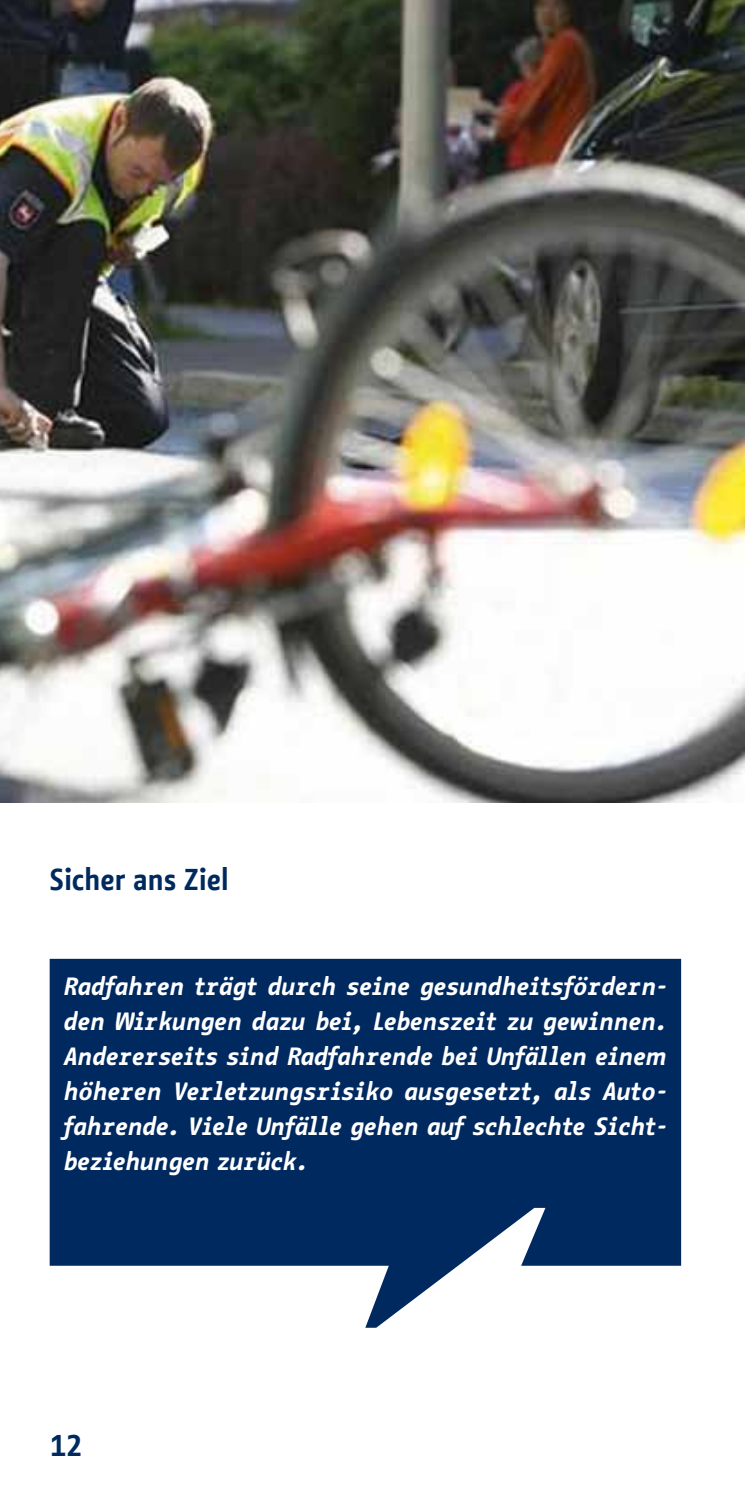
<style>
.page{position:relative;width:745px;height:1489px;background:#fff}
.page>*{position:absolute;margin:0;border:0;box-sizing:border-box;transform-origin:0 0}
._02_03_Innen_Fließte{font:700 30px "BMF Change";color:#002a5f}
.t1{font:700 30px "BMF Change Letter";color:#002a5f}
._02_05_Innen_Teaser{font:italic 700 25px/35px "BMF Change Letter";color:#fff;text-align:justify}
</style>
<div class="page">
<img style="left:0;top:0;width:744px;height:802px">
<svg style="left:50px;top:958px;width:630px;height:369px;fill:#002a5f"></svg>
<p class="_02_03_Innen_Fließte" style="left:50px;top:858px;width:180px">Sicher ans Ziel</p>
<p class="_02_05_Innen_Teaser" style="left:64px;top:967px;width:604px">Radfahren trägt durch seine gesundheitsfördern&shy;den Wirkungen dazu bei, Lebenszeit zu gewinnen.<br>Andererseits sind Radfahrende bei Unfällen einem höheren Verletzungsrisiko ausgesetzt, als Auto&shy;fahrende. Viele Unfälle gehen auf schlechte Sicht&shy;beziehungen zurück.</p>
<p class="t1" style="left:50px;top:1424px;width:34px">12</p>
</div>
